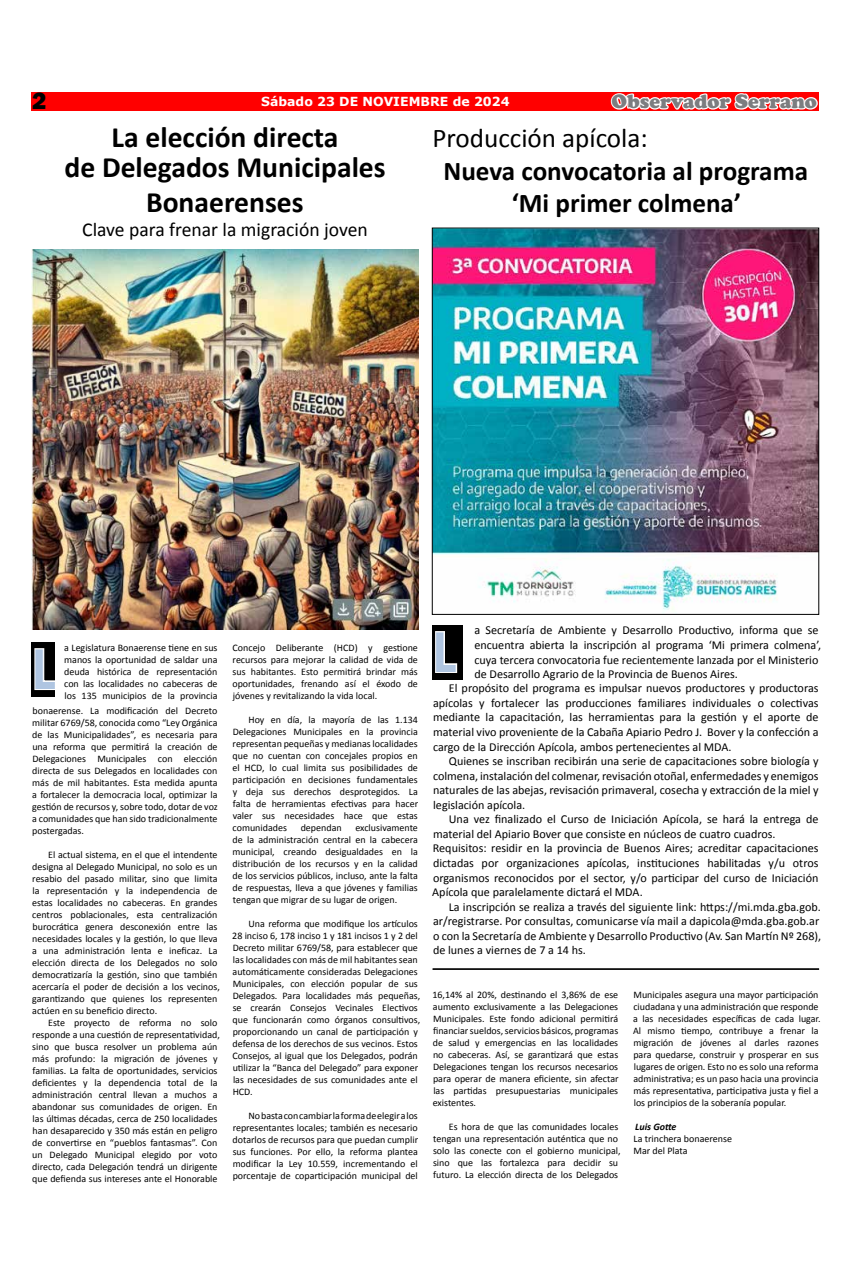
<style>
.page{position:relative;width:851px;height:1276px;background:#fff}
.page>*{position:absolute;margin:0;border:0;box-sizing:border-box;transform-origin:0 0}
.t1{font:700 56.25px "Ebrima";color:#afc5e1;scale:.83 1}
.t2{font:700 29.62px/30px "Calibri";color:#000;text-align:center}
.t3{font:700 27.12px/32.5px "Calibri";color:#000;text-align:center}
.t4{font:27.12px "Calibri";color:#000}
.t5{font:800 24.62px "Franklin Gothic";color:#000}
.t6{font:900 20px "Cooper";color:#7c7d80}
.t7{font:19.62px "Calibri";color:#000}
.t8{font:700 12.5px "Verdana";color:#fff}
.t9{font:12.12px/14.5px "Calibri";color:#000}
.t10{font:10px/12px "Calibri";color:#000;text-align:justify}
.t11{font:italic 700 10px "Calibri";color:#000}
</style>
<div class="page">
<img style="left:434px;top:230px;width:383px;height:380px">
<div style="left:32px;top:92px;width:787px;height:18px;background:#f00"></div>
<svg style="left:609px;top:93px;width:210px;height:138px"></svg>
<div style="left:432px;top:625px;width:31px;height:54px;background:#000"></div>
<svg style="left:435px;top:631px;width:23px;height:42px"></svg>
<div style="left:32px;top:642px;width:23px;height:55px;background:#000"></div>
<svg style="left:34px;top:648px;width:21px;height:43px"></svg>
<img style="left:32px;top:250px;width:386px;height:380px">
<hr style="left:432px;top:968px;width:387px;height:1px;background:#000">
<hr style="left:432px;top:969px;width:387px;height:1px;background:#000">
<h3 class="t5" style="left:32px;top:85px;width:16px">2</h3>
<p class="t8" style="left:261px;top:93px;width:250px">Sábado 23 DE NOVIEMBRE de 2024</p>
<h3 class="t6" style="left:611px;top:90px;width:207px">Observador Serrano</h3>
<h2 class="t2" style="left:64px;top:122px;width:323px">La elección directa<br>de Delegados Municipales</h2>
<h2 class="t2" style="left:146px;top:187px;width:159px">Bonaerenses</h2>
<h3 class="t7" style="left:82px;top:217px;width:287px">Clave para frenar la migración joven</h3>
<h3 class="t4" style="left:432px;top:121px;width:217px">Producción apícola:</h3>
<h3 class="t3" style="left:443px;top:154px;width:366px">Nueva convocatoria al programa ‘Mi primer colmena’</h3>
<h1 class="t1" style="left:32px;top:627px;width:30px">L</h1>
<p class="t10" style="left:64px;top:642px;width:155px">a Legislatura Bonaerense tiene en sus manos la oportunidad de saldar una deuda histórica de representación con las localidades no cabeceras de los 135 municipios de la provincia</p>
<p class="t10" style="left:32px;top:704px;width:187px">bonaerense. La modificación del Decreto militar 6769/58, conocida como “Ley Orgánica de las Municipalidades”, es necesaria para una reforma que permitirá la creación de Delegaciones Municipales con elección directa de sus Delegados en localidades con más de mil habitantes. Esta medida apunta a fortalecer la democracia local, optimizar la gestión de recursos y, sobre todo, dotar de voz a comunidades que han sido tradicionalmente postergadas.</p>
<p class="t10" style="left:32px;top:848px;width:189px;text-align:left;text-indent:16px">El actual sistema, en el que el intendente designa al Delegado Municipal, no solo es un resabio del pasado militar, sino que limita la representación y la independencia de estas localidades no cabeceras. En grandes centros poblacionales, esta centralización burocrática genera desconexión entre las necesidades locales y la gestión, lo que lleva a una administración lenta e ineficaz. La elección directa de los Delegados no solo democratizaría la gestión, sino que también acercaría el poder de decisión a los vecinos, garantizando que quienes los representen actúen en su beneficio directo.</p>
<p class="t10" style="left:32px;top:1016px;width:189px;text-align:left;text-indent:16px">Este proyecto de reforma no solo responde a una cuestión de representatividad, sino que busca resolver un problema aún más profundo: la migración de jóvenes y familias. La falta de oportunidades, servicios deficientes y la dependencia total de la administración central llevan a muchos a abandonar sus comunidades de origen. En las últimas décadas, cerca de 250 localidades han desaparecido y 350 más están en peligro de convertirse en “pueblos fantasmas”. Con un Delegado Municipal elegido por voto directo, cada Delegación tendrá un dirigente que defienda sus intereses ante el Honorable</p>
<p class="t10" style="left:232px;top:642px;width:187px">Concejo Deliberante (HCD) y gestione recursos para mejorar la calidad de vida de sus habitantes. Esto permitirá brindar más oportunidades, frenando así el éxodo de jóvenes y revitalizando la vida local.</p>
<p class="t10" style="left:232px;top:714px;width:187px;text-indent:16px">Hoy en día, la mayoría de las 1.134<br>Delegaciones Municipales en la provincia representan pequeñas y medianas localidades que no cuentan con concejales propios en el HCD, lo cual limita sus posibilidades de participación en decisiones fundamentales y deja sus derechos desprotegidos. La falta de herramientas efectivas para hacer valer sus necesidades hace que estas comunidades</p>
<p class="t10" style="left:232px;top:822px;width:187px;text-indent:123px">exclusivamente de la administración central en la cabecera municipal, creando desigualdades en la distribución de los recursos y en la calidad de los servicios públicos, incluso, ante la falta de respuestas, lleva a que jóvenes y familias tengan que migrar de su lugar de origen.</p>
<p class="t10" style="left:232px;top:918px;width:189px;text-align:left;text-indent:16px">Una reforma que modifique los artículos 28 inciso 6, 178 inciso 1 y 181 incisos 1 y 2 del Decreto militar 6769/58, para establecer que las localidades con más de mil habitantes sean automáticamente consideradas Delegaciones Municipales, con elección popular de sus Delegados. Para localidades más pequeñas, se crearán Consejos Vecinales Electivos que funcionarán como órganos consultivos, proporcionando un canal de participación y defensa de los derechos de sus vecinos. Estos Consejos, al igual que los Delegados, podrán utilizar la “Banca del Delegado” para exponer las necesidades de sus comunidades ante el HCD.</p>
<p class="t10" style="left:232px;top:1110px;width:187px;text-indent:16px">No basta con cambiar la forma de elegir a los representantes locales; también es necesario dotarlos de recursos para que puedan cumplir sus funciones. Por ello, la reforma plantea modificar la Ley 10.559, incrementando el porcentaje de coparticipación municipal del</p>
<p class="t10" style="left:301px;top:822px;width:42px">dependan</p>
<h1 class="t1" style="left:432px;top:610px;width:30px">L</h1>
<p class="t9" style="left:474px;top:623px;width:348px">a Secretaría de Ambiente y Desarrollo Productivo, informa que se encuentra abierta la inscripción al programa ‘Mi primera colmena’, cuya tercera convocatoria fue recientemente lanzada por el Ministerio de Desarrollo Agrario de la Provincia de Buenos Aires.</p>
<p class="t9" style="left:433px;top:681px;width:387px;text-align:justify;text-indent:16px">El propósito del programa es impulsar nuevos productores y productoras apícolas y fortalecer las producciones familiares individuales o colectivas mediante la capacitación, las herramientas para la gestión y el aporte de material vivo proveniente de la Cabaña Apiario Pedro J. Bover y la confección a cargo de la Dirección Apícola, ambos pertenecientes al MDA.</p>
<p class="t9" style="left:433px;top:754px;width:387px;text-align:justify;text-indent:16px">Quienes se inscriban recibirán una serie de capacitaciones sobre biología y colmena, instalación del colmenar, revisación otoñal, enfermedades y enemigos naturales de las abejas, revisación primaveral, cosecha y extracción de la miel y legislación apícola.</p>
<p class="t9" style="left:432px;top:812px;width:388px;text-indent:17px">Una vez finalizado el Curso de Iniciación Apícola, se hará la entrega de material del Apiario Bover que consiste en núcleos de cuatro cuadros.<br>Requisitos: residir en la provincia de Buenos Aires; acreditar capacitaciones dictadas por organizaciones apícolas, instituciones habilitadas y/u otros organismos reconocidos por el sector, y/o participar del curso de Iniciación Apícola que paralelamente dictará el MDA.</p>
<p class="t9" style="left:433px;top:899px;width:390px;text-indent:16px">La inscripción se realiza a través del siguiente link: https://mi.mda.gba.gob. ar/registrarse. Por consultas, comunicarse vía mail a dapicola@mda.gba.gob.ar o con la Secretaría de Ambiente y Desarrollo Productivo (Av. San Martín Nº 268), de lunes a viernes de 7 a 14 hs.</p>
<p class="t10" style="left:432px;top:988px;width:188px">16,14% al 20%, destinando el 3,86% de ese aumento exclusivamente a las Delegaciones Municipales. Este fondo adicional permitirá financiar sueldos, servicios básicos, programas de salud y emergencias en las localidades no cabeceras. Así, se garantizará que estas Delegaciones tengan los recursos necesarios para operar de manera eficiente, sin afectar las partidas presupuestarias municipales existentes.</p>
<p class="t10" style="left:433px;top:1120px;width:189px;text-align:left;text-indent:16px">Es hora de que las comunidades locales tengan una representación auténtica que no solo las conecte con el gobierno municipal, sino que las fortalezca para decidir su futuro. La elección directa de los Delegados</p>
<p class="t10" style="left:633px;top:988px;width:189px;text-align:left">Municipales asegura una mayor participación ciudadana y una administración que responde a las necesidades específicas de cada lugar.<br>Al mismo tiempo, contribuye a frenar la migración de jóvenes al darles razones para quedarse, construir y prosperar en sus lugares de origen. Esto no es solo una reforma administrativa; es un paso hacia una provincia más representativa, participativa justa y fiel a los principios de la soberanía popular.</p>
<p class="t11" style="left:635px;top:1120px;width:43px">Luis Gotte</p>
<p class="t10" style="left:633px;top:1132px;width:100px">La trinchera bonaerense<br>Mar del Plata</p>
</div>
